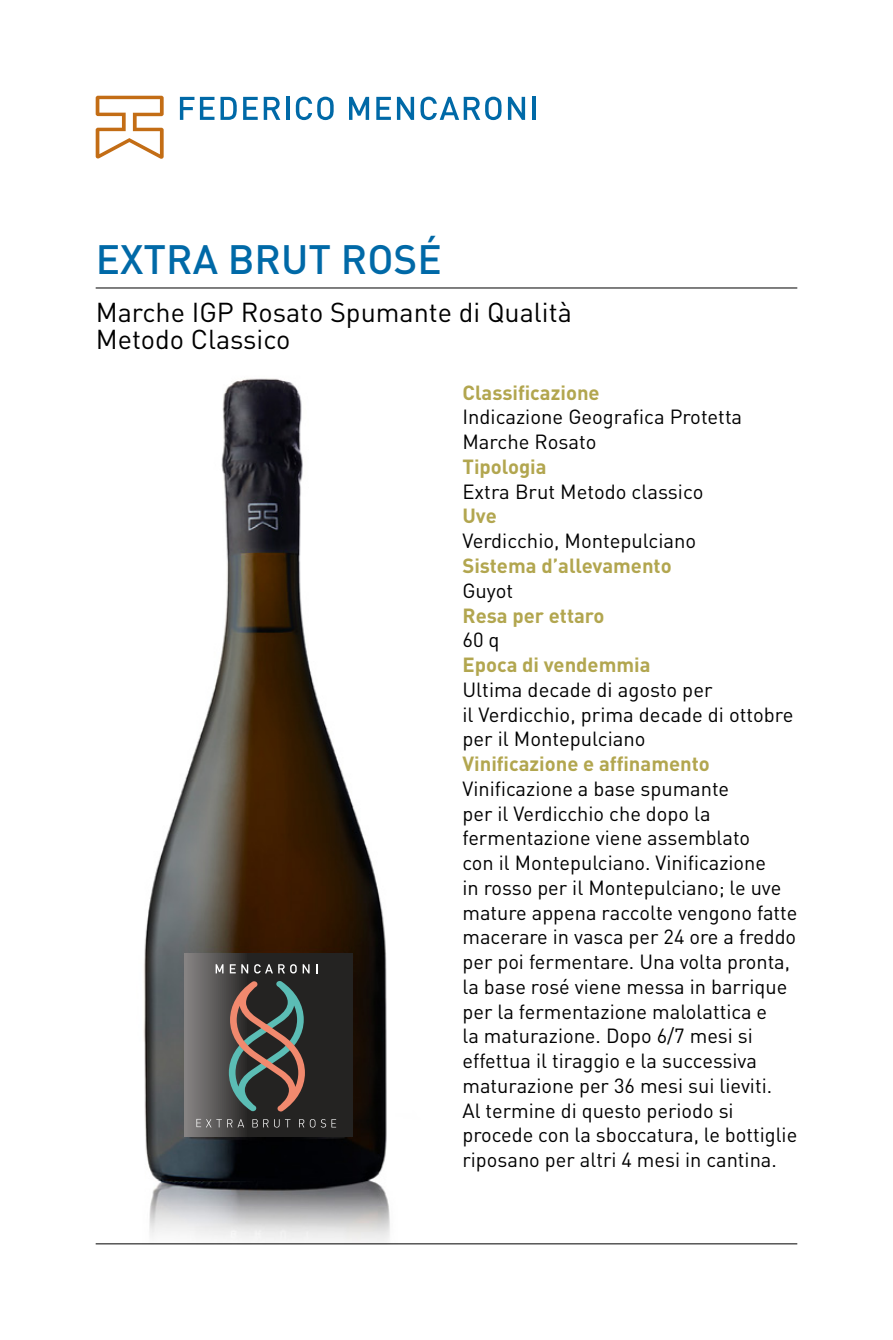
<style>
.page{position:relative;width:893px;height:1340px;background:#fff}
.page>*{position:absolute;margin:0;border:0;box-sizing:border-box;transform-origin:0 0}
.t1{font:500 40.5px "DIN";color:#0069a7}
.t2{font:27px/27px "DIN";color:#000}
.t3{font:20.25px/24.8px "DIN";color:#000}
.t4{font:700 20.25px "DIN";color:#b2a64f}
</style>
<div class="page">
<svg style="left:180px;top:97px;width:14px;height:23px"></svg>
<svg style="left:200px;top:97px;width:14px;height:23px"></svg>
<svg style="left:220px;top:97px;width:17px;height:23px"></svg>
<svg style="left:243px;top:97px;width:15px;height:23px"></svg>
<svg style="left:264px;top:97px;width:16px;height:23px"></svg>
<hr style="left:286px;top:97px;width:3px;height:23px;background:#0069a7">
<svg style="left:296px;top:97px;width:38px;height:23px"></svg>
<svg style="left:349px;top:97px;width:20px;height:23px"></svg>
<svg style="left:376px;top:97px;width:15px;height:23px"></svg>
<svg style="left:397px;top:97px;width:17px;height:23px"></svg>
<svg style="left:420px;top:97px;width:82px;height:23px"></svg>
<svg style="left:508px;top:97px;width:17px;height:23px"></svg>
<hr style="left:532px;top:97px;width:4px;height:23px;background:#0069a7">
<svg style="left:96px;top:96px;width:68px;height:63px"></svg>
<hr style="left:96px;top:287px;width:701px;height:1px;background:#000">
<img style="left:143px;top:378px;width:247px;height:865px">
<svg style="left:184px;top:953px;width:168px;height:183px;background:#4d4a47"></svg>
<hr style="left:96px;top:1243px;width:701px;height:1px;background:#000">
<h1 class="t1" style="left:96px;top:234px;width:348px">EXTRA BRUT ROSÉ</h1>
<h2 class="t2" style="left:96px;top:298px;width:478px">Marche IGP Rosato Spumante di Qualità<br>Metodo Classico</h2>
<p class="t4" style="left:462px;top:379px;width:139px">Classificazione</p>
<p class="t3" style="left:462px;top:404px;width:281px">Indicazione Geografica Protetta<br>Marche Rosato</p>
<p class="t4" style="left:462px;top:453px;width:86px">Tipologia</p>
<p class="t3" style="left:462px;top:478px;width:242px">Extra Brut Metodo classico</p>
<p class="t4" style="left:462px;top:503px;width:36px">Uve</p>
<p class="t3" style="left:462px;top:528px;width:235px">Verdicchio, Montepulciano</p>
<p class="t4" style="left:462px;top:552px;width:211px">Sistema d’allevamento</p>
<p class="t3" style="left:462px;top:577px;width:52px">Guyot</p>
<p class="t4" style="left:462px;top:602px;width:144px">Resa per ettaro</p>
<p class="t3" style="left:462px;top:627px;width:39px">60 q</p>
<p class="t4" style="left:462px;top:651px;width:190px">Epoca di vendemmia</p>
<p class="t3" style="left:462px;top:676px;width:332px">Ultima decade di agosto per<br>il Verdicchio, prima decade di ottobre per il Montepulciano</p>
<p class="t4" style="left:462px;top:750px;width:249px">Vinificazione e affinamento</p>
<p class="t3" style="left:462px;top:775px;width:336px">Vinificazione a base spumante<br>per il Verdicchio che dopo la fermentazione viene assemblato<br>con il Montepulciano. Vinificazione<br>in rosso per il Montepulciano; le uve mature appena raccolte vengono fatte macerare in vasca per 24 ore a freddo per poi fermentare. Una volta pronta, la base rosé viene messa in barrique per la fermentazione malolattica e<br>la maturazione. Dopo 6/7 mesi si effettua il tiraggio e la successiva maturazione per 36 mesi sui lieviti.<br>Al termine di questo periodo si procede con la sboccatura, le bottiglie riposano per altri 4 mesi in cantina.</p>
</div>
